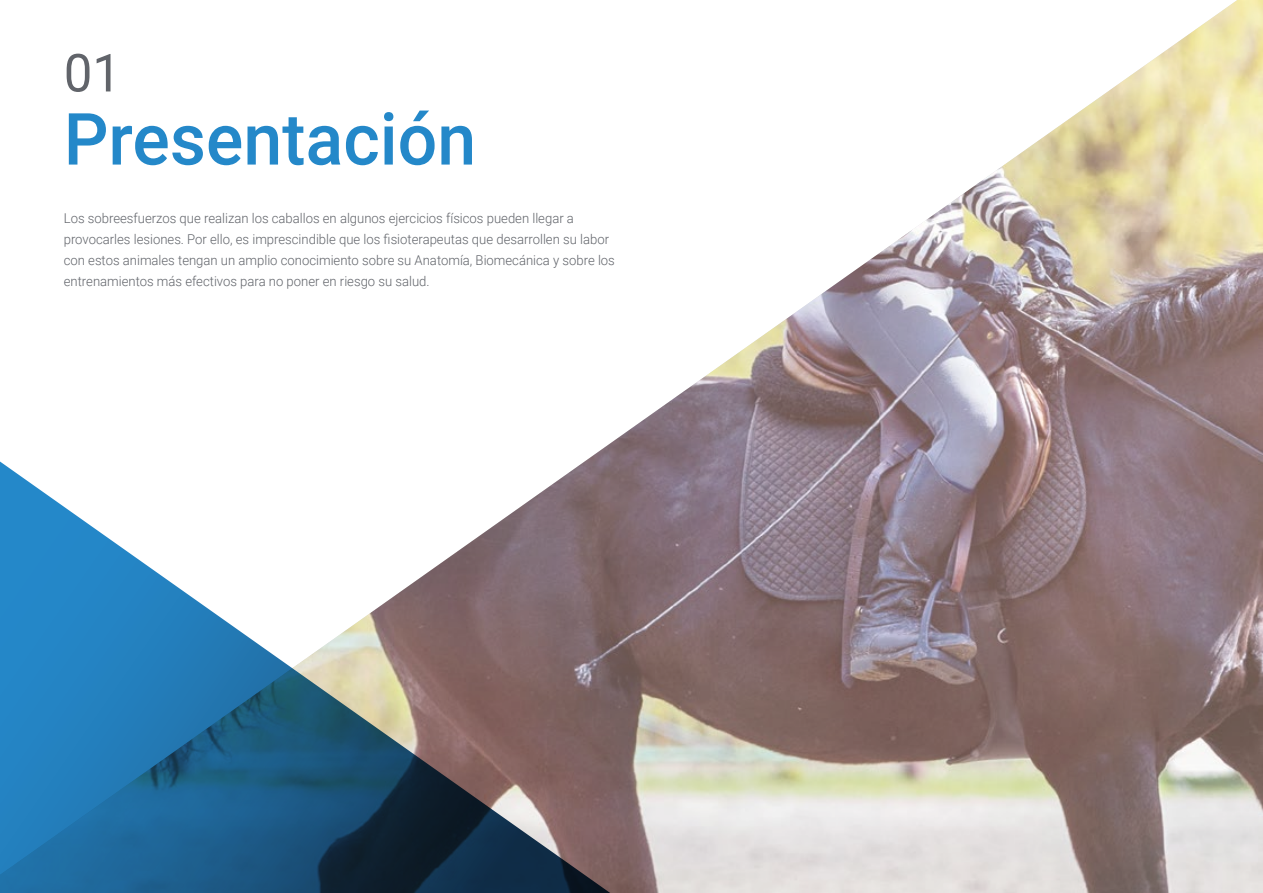
<style>
.page{position:relative;width:1263px;height:893px;background:#fff}
.page>*{position:absolute;margin:0;border:0;box-sizing:border-box;transform-origin:0 0}
.t1{font:500 72px "Roboto";color:#2488c9}
.t2{font:52.5px "Roboto";color:#61646a}
.t3{font:300 13.5px/21px "Roboto";color:#61646a}
</style>
<div class="page">
<img style="left:606px;top:0;width:657px;height:893px">
<svg style="left:0;top:446px;width:640px;height:447px"></svg>
<h2 class="t2" style="left:64px;top:36px;width:59px">01</h2>
<h1 class="t1" style="left:64px;top:89px;width:414px">Presentación</h1>
<p class="t3" style="left:64px;top:207px;width:553px">Los sobreesfuerzos que realizan los caballos en algunos ejercicios físicos pueden llegar a provocarles lesiones. Por ello, es imprescindible que los fisioterapeutas que desarrollen su labor con estos animales tengan un amplio conocimiento sobre su Anatomía, Biomecánica y sobre los entrenamientos más efectivos para no poner en riesgo su salud.</p>
</div>
